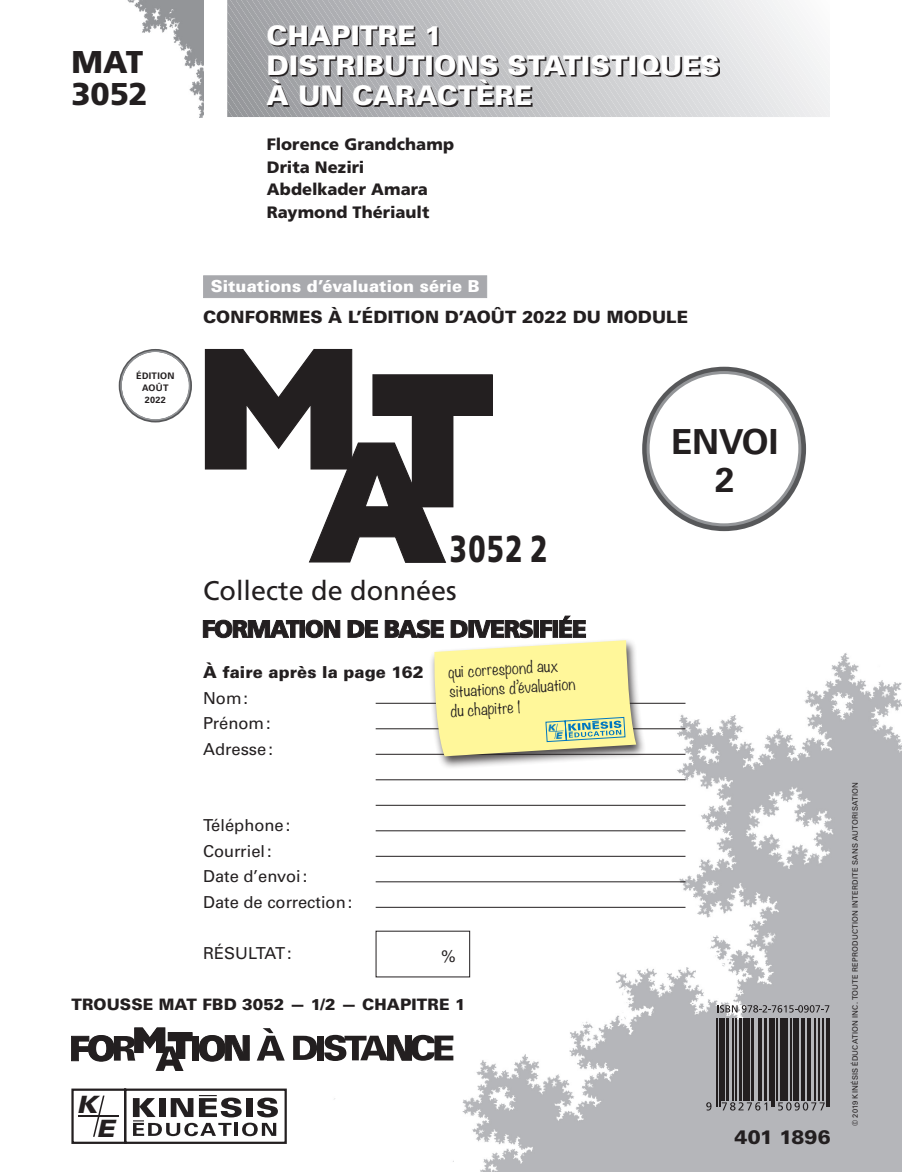
<style>
.page{position:relative;width:902px;height:1172px;background:#fff}
.page>*{position:absolute;margin:0;border:0;box-sizing:border-box;transform-origin:0 0}
.t1{font:900 37.5px "Frutiger LT Std";color:#231f20;scale:.75 1}
.t2{font:700 34.5px/37.5px "Univers LT Std";color:#231f20;text-align:center}
.t3{font:900 31.5px/31.5px "Frutiger LT Std";letter-spacing:-.01em;color:#231f20}
.t4{font:900 27px/30px "Univers LT Std";letter-spacing:.005em;color:#fff}
.t5{font:27px "Frutiger LT Std";color:#231f20}
.t6{font:italic 900 expanded 23.85px/23.9px "Univers LT Std";color:#231f20}
.t7{font:900 19.5px "Univers LT Std";letter-spacing:.005em;color:#231f20}
.t8{font:900 16.95px "Univers LT Std";letter-spacing:.005em;color:#231f20}
.t9{font:16.5px/25.5px "Univers LT Std";color:#231f20}
.t10{font:900 16.5px/22.5px "Frutiger LT Std";letter-spacing:.005em;color:#231f20}
.t11{font:900 16.5px "Univers LT Std";letter-spacing:.005em;color:#fff}
.t12{font:900 16.5px "Univers LT Std";letter-spacing:.005em;color:#231f20}
.t13{font:900 15.75px "Univers LT Std";letter-spacing:.01em;color:#231f20}
.t14{font:300 15px/19.5px "Noteworthy";color:#231f20}
.t15{font:700 9px/12px "Univers LT Std";letter-spacing:.03em;color:#231f20;text-align:center}
.t16{font:7.5px "Univers LT Std";letter-spacing:.03em;color:#231f20}
</style>
<div class="page">
<img style="left:118px;top:117px;width:784px;height:1055px">
<img style="left:127px;top:0;width:77px;height:117px">
<svg style="left:227px;top:0;width:603px;height:117px"></svg>
<svg style="left:268px;top:27px;width:452px;height:80px;background:#9b9b9d"></svg>
<div style="left:192px;top:1035px;width:7px;height:25px;background:#231f20"></div>
<svg style="left:257px;top:1028px;width:28px;height:32px"></svg>
<svg style="left:293px;top:1036px;width:24px;height:24px"></svg>
<div style="left:177px;top:1034px;width:8px;height:24px;border:1px solid #231f20"></div>
<div style="left:168px;top:1032px;width:24px;height:9px;background:#231f20"></div>
<div style="left:317px;top:1035px;width:7px;height:25px;background:#231f20"></div>
<svg style="left:324px;top:1035px;width:129px;height:26px"></svg>
<svg style="left:71px;top:1028px;width:113px;height:43px"></svg>
<svg style="left:199px;top:1035px;width:51px;height:26px"></svg>
<svg style="left:71px;top:1088px;width:216px;height:56px"></svg>
<div style="left:642px;top:367px;width:164px;height:164px;border:6px solid #57585a;border-radius:50%"></div>
<div style="left:646px;top:371px;width:155px;height:155px;border:3px solid #939598;border-radius:50%"></div>
<hr style="left:376px;top:703px;width:309px;height:1px;background:#231f20">
<hr style="left:376px;top:728px;width:309px;height:1px;background:#231f20">
<hr style="left:376px;top:754px;width:309px;height:1px;background:#231f20">
<hr style="left:376px;top:779px;width:309px;height:1px;background:#231f20">
<hr style="left:376px;top:805px;width:309px;height:1px;background:#231f20">
<hr style="left:376px;top:830px;width:309px;height:1px;background:#231f20">
<hr style="left:376px;top:856px;width:309px;height:1px;background:#231f20">
<hr style="left:376px;top:881px;width:309px;height:1px;background:#231f20">
<hr style="left:376px;top:907px;width:309px;height:1px;background:#231f20">
<div style="left:376px;top:931px;width:94px;height:46px;background:#fff"></div>
<svg style="left:203px;top:620px;width:137px;height:18px"></svg>
<svg style="left:348px;top:620px;width:30px;height:18px"></svg>
<div style="left:203px;top:275px;width:284px;height:23px;background:#a8a9ad;border:1px solid #a8a9ad"></div>
<div style="left:119px;top:349px;width:73px;height:73px;border:3px solid #57585a;border-radius:50%"></div>
<div style="left:120px;top:350px;width:70px;height:71px;border:2px solid #939598;border-radius:50%"></div>
<svg style="left:204px;top:349px;width:243px;height:214px"></svg>
<div style="left:373px;top:375px;width:119px;height:40px;background:#231f20"></div>
<div style="left:372px;top:374px;width:121px;height:42px;border:1px solid #231f20"></div>
<div style="left:412px;top:415px;width:41px;height:92px;background:#231f20"></div>
<svg style="left:717px;top:1005px;width:112px;height:7px"></svg>
<svg style="left:706px;top:1102px;width:5px;height:8px"></svg>
<hr style="left:716px;top:1018px;width:2px;height:89px;background:#231f20">
<hr style="left:719px;top:1018px;width:1px;height:89px;background:#231f20">
<hr style="left:721px;top:1018px;width:4px;height:83px;background:#231f20">
<hr style="left:726px;top:1018px;width:2px;height:83px;background:#231f20">
<hr style="left:732px;top:1018px;width:1px;height:83px;background:#231f20">
<hr style="left:736px;top:1018px;width:1px;height:83px;background:#231f20">
<hr style="left:739px;top:1018px;width:3px;height:83px;background:#231f20">
<hr style="left:743px;top:1018px;width:2px;height:83px;background:#231f20">
<hr style="left:746px;top:1018px;width:4px;height:83px;background:#231f20">
<hr style="left:751px;top:1018px;width:2px;height:83px;background:#231f20">
<hr style="left:758px;top:1018px;width:1px;height:83px;background:#231f20">
<hr style="left:761px;top:1018px;width:1px;height:83px;background:#231f20">
<svg style="left:722px;top:1102px;width:45px;height:8px"></svg>
<hr style="left:764px;top:1018px;width:3px;height:83px;background:#231f20">
<hr style="left:769px;top:1018px;width:1px;height:83px;background:#231f20">
<hr style="left:771px;top:1018px;width:2px;height:89px;background:#231f20">
<hr style="left:774px;top:1018px;width:1px;height:89px;background:#231f20">
<hr style="left:776px;top:1018px;width:1px;height:83px;background:#231f20">
<hr style="left:780px;top:1018px;width:3px;height:83px;background:#231f20">
<hr style="left:784px;top:1018px;width:4px;height:83px;background:#231f20">
<hr style="left:790px;top:1018px;width:2px;height:83px;background:#231f20">
<hr style="left:793px;top:1018px;width:3px;height:83px;background:#231f20">
<hr style="left:798px;top:1018px;width:1px;height:83px;background:#231f20">
<hr style="left:801px;top:1018px;width:4px;height:83px;background:#231f20">
<hr style="left:807px;top:1018px;width:1px;height:83px;background:#231f20">
<hr style="left:810px;top:1018px;width:1px;height:83px;background:#231f20">
<hr style="left:814px;top:1018px;width:1px;height:83px;background:#231f20">
<svg style="left:778px;top:1102px;width:46px;height:8px"></svg>
<hr style="left:818px;top:1018px;width:1px;height:83px;background:#231f20">
<hr style="left:823px;top:1018px;width:1px;height:83px;background:#231f20">
<hr style="left:826px;top:1018px;width:1px;height:89px;background:#231f20">
<hr style="left:829px;top:1018px;width:1px;height:89px;background:#231f20">
<div style="left:429px;top:638px;width:217px;height:131px;background:#231f20;opacity:.8"></div>
<svg style="left:385px;top:616px;width:251px;height:140px"></svg>
<h3 class="t3" style="left:72px;top:46px;width:78px">MAT<br>3052</h3>
<p class="t15" style="left:136px;top:370px;width:40px">ÉDITION<br>AOÛT<br>2022</p>
<h3 class="t4" style="left:267px;top:20px;width:454px">CHAPITRE 1<br>DISTRIBUTIONS STATISTIQUES<br>À UN CARACTÈRE</h3>
<p class="t10" style="left:267px;top:133px;width:189px">Florence Grandchamp<br>Drita Neziri<br>Abdelkader Amara<br>Raymond Thériault</p>
<p class="t11" style="left:211px;top:276px;width:270px">Situations d’évaluation série B</p>
<p class="t8" style="left:203px;top:307px;width:486px">CONFORMES À L’ÉDITION D’AOÛT 2022 DU MODULE</p>
<h1 class="t1" style="left:450px;top:526px;width:132px">3052 2</h1>
<h3 class="t5" style="left:203px;top:574px;width:255px">Collecte de données</h3>
<h2 class="t2" style="left:671px;top:423px;width:109px">ENVOI<br>2</h2>
<p class="t12" style="left:203px;top:662px;width:222px">À faire après la page 162</p>
<p class="t9" style="left:203px;top:685px;width:71px">Nom:<br>Prénom:<br>Adresse:</p>
<p class="t14" style="left:447px;top:662px;width:128px;rotate:-4deg">qui correspond aux situations d’évaluation du chapitre 1</p>
<p class="t9" style="left:203px;top:813px;width:151px">Téléphone:<br>Courriel:<br>Date d’envoi:<br>Date de correction:</p>
<p class="t9" style="left:203px;top:940px;width:90px">RÉSULTAT:</p>
<p class="t9" style="left:441px;top:944px;width:16px">%</p>
<p class="t13" style="left:71px;top:994px;width:396px">TROUSSE MAT FBD 3052 — 1/2 — CHAPITRE 1</p>
<h3 class="t6" style="left:96px;top:1093px;width:21px;text-indent:-20px">K<br>E</h3>
<p class="t7" style="left:734px;top:1125px;width:98px">401 1896</p>
<p class="t16" style="left:851px;top:1126px;width:345px;rotate:-90deg">© 2019 KINÉSIS ÉDUCATION INC. TOUTE REPRODUCTION INTERDITE SANS AUTORISATION</p>
</div>
